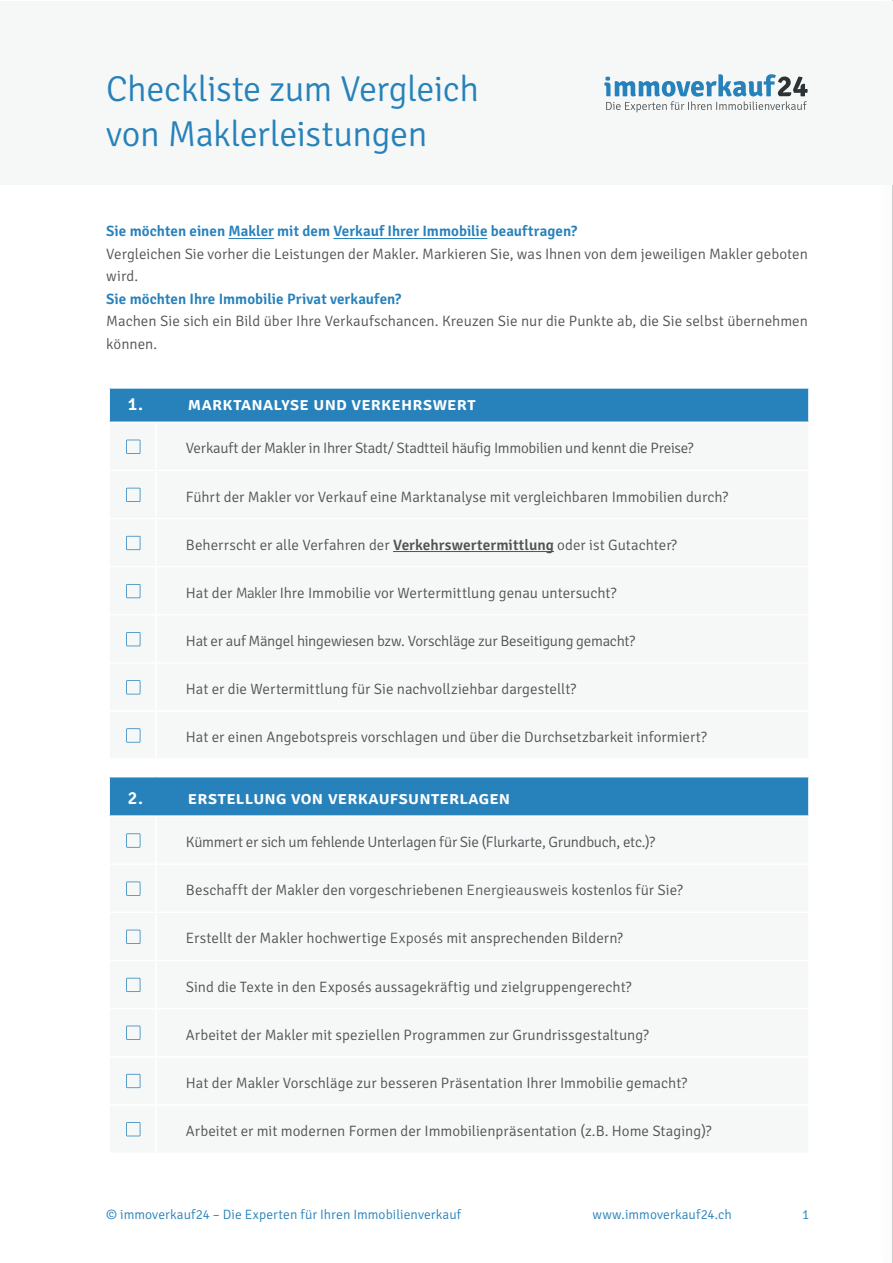
<style>
.page{position:relative;width:893px;height:1263px;background:#fff}
.page>*{position:absolute;margin:0;border:0;box-sizing:border-box;transform-origin:0 0}
.t1{font:300 36px/45px "Signika";letter-spacing:-.015em;color:#2781ba}
.t2{font:600 18px "Signika";letter-spacing:.015em;color:#fff}
.t3{font:300 15px/22.5px "Signika";color:#4f5355}
.t4{font:300 15px "Signika";letter-spacing:-.02em;color:#4f5355}
.t5{font:600 15px "Signika";color:#2781ba}
.t6{font:300 13.5px "Signika";letter-spacing:.005em;color:#2781ba}
.s1{font-family:"Signika Negative";font-weight:600}
.s2{font-family:"Signika Negative"}
</style>
<div class="page">
<hr style="left:892px;top:0;width:1px;height:1263px;background:#6f7073">
<div style="left:0;top:1px;width:893px;height:184px;background:#f6f8f8"></div>
<hr style="left:228px;top:238px;width:46px;height:1px;background:#2781ba">
<hr style="left:333px;top:238px;width:154px;height:1px;background:#2781ba">
<svg style="left:604px;top:74px;width:204px;height:38px"></svg>
<div style="left:109px;top:388px;width:700px;height:34px;background:#2781ba"></div>
<hr style="left:108px;top:387px;width:48px;height:2px;background:#fff">
<hr style="left:108px;top:389px;width:2px;height:33px;background:#fff">
<hr style="left:156px;top:387px;width:654px;height:2px;background:#fff">
<hr style="left:808px;top:389px;width:2px;height:33px;background:#fff">
<svg style="left:126px;top:440px;width:14px;height:14px"></svg>
<svg style="left:126px;top:488px;width:14px;height:14px"></svg>
<svg style="left:126px;top:536px;width:14px;height:14px"></svg>
<hr style="left:393px;top:551px;width:161px;height:1px;background:#4f5355">
<svg style="left:126px;top:584px;width:14px;height:14px"></svg>
<svg style="left:126px;top:632px;width:14px;height:14px"></svg>
<svg style="left:126px;top:680px;width:14px;height:14px"></svg>
<svg style="left:126px;top:728px;width:14px;height:14px"></svg>
<div style="left:109px;top:777px;width:700px;height:39px;background:#2781ba"></div>
<hr style="left:108px;top:777px;width:2px;height:38px;background:#fff">
<hr style="left:808px;top:777px;width:2px;height:38px;background:#fff">
<hr style="left:108px;top:815px;width:48px;height:2px;background:#fff">
<hr style="left:156px;top:815px;width:654px;height:2px;background:#fff">
<svg style="left:126px;top:833px;width:14px;height:15px"></svg>
<svg style="left:126px;top:881px;width:14px;height:15px"></svg>
<svg style="left:126px;top:930px;width:14px;height:14px"></svg>
<svg style="left:126px;top:978px;width:14px;height:14px"></svg>
<svg style="left:126px;top:1025px;width:14px;height:15px"></svg>
<svg style="left:126px;top:1074px;width:14px;height:14px"></svg>
<svg style="left:126px;top:1122px;width:14px;height:14px"></svg>
<h1 class="t1" style="left:106px;top:67px;width:374px">Checkliste zum Vergleich von Maklerleistungen</h1>
<p class="t5" style="left:106px;top:222px;width:472px">Sie möchten einen Makler mit dem Verkauf Ihrer Immobilie beauftragen?</p>
<p class="t3" style="left:106px;top:243px;width:703px">Vergleichen Sie vorher die Leistungen der Makler. Markieren Sie, was Ihnen von dem jeweiligen Makler geboten wird.</p>
<p class="t5" style="left:106px;top:290px;width:297px">Sie möchten Ihre Immobilie Privat verkaufen?</p>
<p class="t3" style="left:106px;top:310px;width:703px">Machen Sie sich ein Bild über Ihre Verkaufschancen. Kreuzen Sie nur die Punkte ab, die Sie selbst übernehmen können.</p>
<p class="t2" style="left:128px;top:394px;width:17px">1.</p>
<p class="t2" style="left:188px;top:394px;width:289px">marktanalyse und verkehrswert</p>
<p class="t4" style="left:186px;top:440px;width:509px">Verkauft der Makler in Ihrer Stadt/ Stadtteil häufig Immobilien und kennt die Preise?</p>
<p class="t3" style="left:186px;top:485px;width:544px">Führt der Makler vor Verkauf eine Marktanalyse mit vergleichbaren Immobilien durch?</p>
<p class="t3" style="left:186px;top:534px;width:492px">Beherrscht er alle Verfahren der <span class="s1">Verkehrswertermittlung</span> oder ist Gutachter?</p>
<p class="t3" style="left:186px;top:582px;width:432px">Hat der <span class="s2">Makler</span> Ihre Immobilie vor Wertermittlung genau untersucht?</p>
<p class="t4" style="left:186px;top:633px;width:451px">Hat er auf Mängel hingewiesen bzw. Vorschläge zur Beseitigung gemacht?</p>
<p class="t3" style="left:186px;top:678px;width:392px">Hat er die Wertermittlung für Sie nachvollziehbar dargestellt?</p>
<p class="t3" style="left:186px;top:726px;width:522px">Hat er einen Angebotspreis vorschlagen und über die Durchsetzbarkeit informiert?</p>
<p class="t2" style="left:128px;top:787px;width:17px">2.</p>
<p class="t2" style="left:188px;top:787px;width:324px">erstellung von verkaufsunterlagen</p>
<p class="t4" style="left:186px;top:834px;width:471px">Kümmert er sich um fehlende Unterlagen für Sie (Flurkarte, Grundbuch, etc.)?</p>
<p class="t3" style="left:186px;top:879px;width:498px">Beschafft der Makler den vorgeschriebenen <span class="s2">Energieausweis</span> kostenlos für Sie?</p>
<p class="t3" style="left:186px;top:927px;width:439px">Erstellt der Makler hochwertige <span class="s2">Exposés</span> mit ansprechenden Bildern?</p>
<p class="t3" style="left:186px;top:975px;width:447px">Sind die Texte in den Exposés aussagekräftig und zielgruppengerecht?</p>
<p class="t3" style="left:186px;top:1024px;width:464px">Arbeitet der Makler mit speziellen Programmen zur Grundrissgestaltung?</p>
<p class="t3" style="left:186px;top:1072px;width:503px">Hat der Makler Vorschläge zur besseren Präsentation Ihrer Immobilie gemacht?</p>
<p class="t3" style="left:186px;top:1120px;width:527px">Arbeitet er mit modernen Formen der Immobilienpräsentation (z.B. Home Staging)?</p>
<p class="t6" style="left:106px;top:1207px;width:356px">© immoverkauf24 – Die Experten für Ihren Immobilienverkauf</p>
<p class="t6" style="left:592px;top:1207px;width:141px">www.immoverkauf24.ch</p>
<p class="t6" style="left:802px;top:1207px;width:9px">1</p>
</div>
